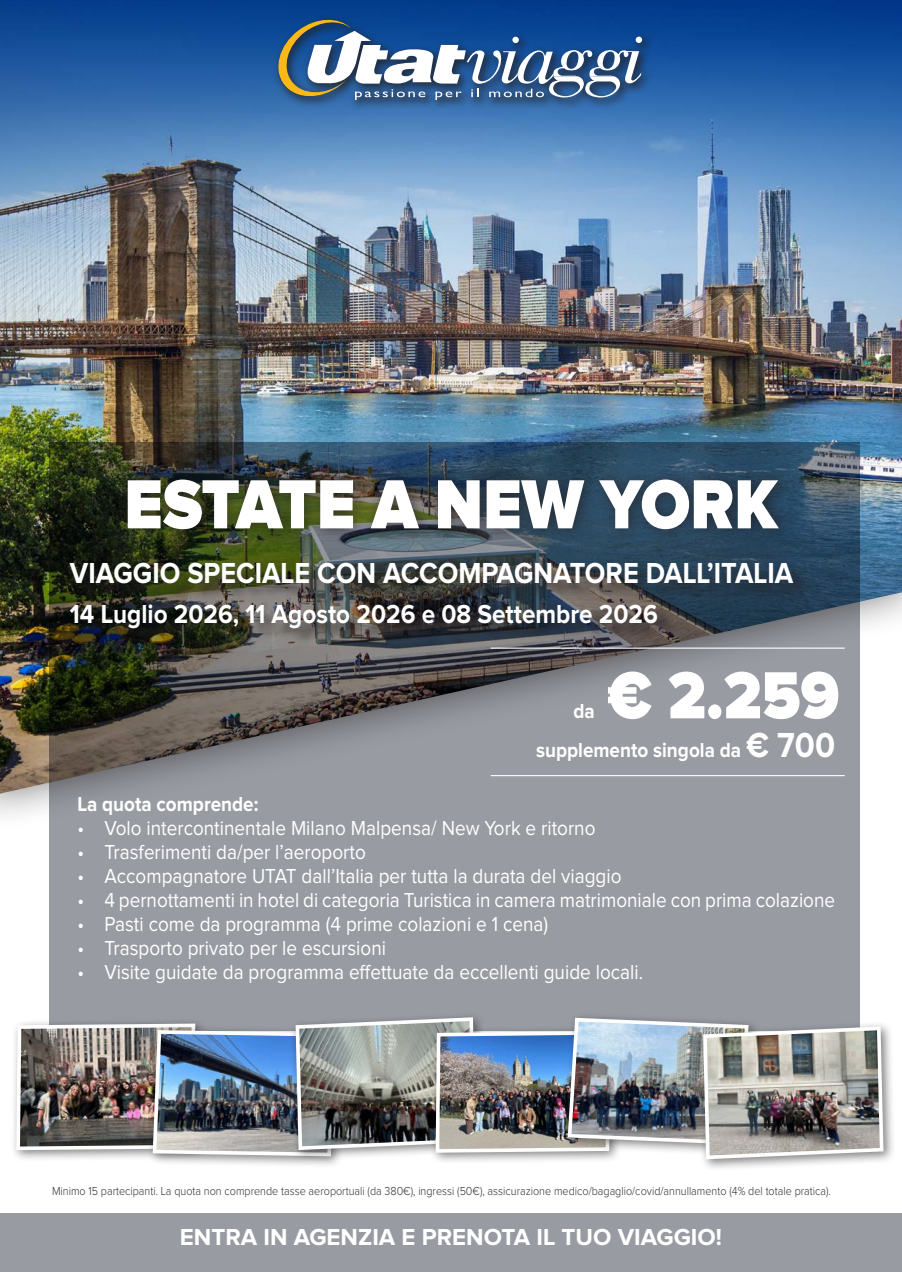
<style>
.page{position:relative;width:902px;height:1272px;background:#fff}
.page>*{position:absolute;margin:0;border:0;box-sizing:border-box;transform-origin:0 0}
.t1{font:900 72px "Proxima Nova";color:#fff;scale:.9 1}
.t2{font:900 69px "Proxima Nova";color:#fff;scale:.9 1}
.t3{font:700 30px "Proxima Nova";color:#fff;scale:.9 1}
.t4{font:700 27px "Proxima Nova";color:#fff;scale:.9 1}
.t5{font:700 24px "Proxima Nova";color:#fff}
.t6{font:21px "Proxima Nova";color:#fff;scale:.9 1}
.t7{font:700 21px "Proxima Nova";color:#fff;scale:.9 1}
.t8{font:300 12px "Proxima Nova";color:#312f30;scale:.9 1}
.s1{font-size:36px}
</style>
<div class="page">
<img style="left:0;top:0;width:901px;height:793px">
<svg style="left:49px;top:443px;width:810px;height:572px;background:#7f8489"></svg>
<div style="left:116px;top:466px;width:677px;height:77px;background:#231f20;opacity:.7"></div>
<div style="left:73px;top:564px;width:738px;height:82px;background:#231f20;opacity:.6"></div>
<hr style="left:490px;top:647px;width:354px;height:1px;background:#fff">
<hr style="left:490px;top:775px;width:354px;height:1px;background:#fff">
<div style="left:10px;top:1017px;width:197px;height:145px;background:#fbfbfb"></div>
<div style="left:147px;top:1024px;width:201px;height:144px;background:#231f20;opacity:.55"></div>
<div style="left:290px;top:1011px;width:198px;height:150px;background:#989ba2"></div>
<div style="left:429px;top:1025px;width:193px;height:139px;background:#fbfbfb"></div>
<div style="left:561px;top:1012px;width:199px;height:144px;background:#989ba2"></div>
<div style="left:697px;top:1020px;width:198px;height:151px;background:#231f20;opacity:.55"></div>
<img style="left:15px;top:1015px;width:870px;height:146px">
<div style="left:272px;top:14px;width:381px;height:98px;background:#231f20;opacity:.75"></div>
<svg style="left:272px;top:16px;width:369px;height:84px"></svg>
<div style="left:0;top:1213px;width:901px;height:58px;background:#989ba2"></div>
<p class="t1" style="left:124px;top:471px;width:727px">ESTATE A NEW YORK</p>
<p class="t3" style="left:70px;top:559px;width:805px">VIAGGIO SPECIALE CON ACCOMPAGNATORE DALL’ITALIA</p>
<p class="t4" style="left:70px;top:601px;width:654px">14 Luglio 2026, 11 Agosto 2026 e 08 Settembre 2026</p>
<p class="t2" style="left:607px;top:663px;width:259px">€ 2.259</p>
<p class="t7" style="left:536px;top:740px;width:333px">supplemento singola da <span class="s1">€ 700</span></p>
<p class="t7" style="left:573px;top:701px;width:25px">da</p>
<p class="t7" style="left:77px;top:794px;width:202px">La quota comprende:</p>
<p class="t6" style="left:77px;top:818px;width:577px">• Volo intercontinentale Milano Malpensa/ New York e ritorno</p>
<p class="t6" style="left:77px;top:842px;width:322px">• Trasferimenti da/per l’aeroporto</p>
<p class="t6" style="left:77px;top:866px;width:606px">• Accompagnatore UTAT dall’Italia per tutta la durata del viaggio</p>
<p class="t6" style="left:77px;top:890px;width:843px">• 4 pernottamenti in hotel di categoria Turistica in camera matrimoniale con prima colazione</p>
<p class="t6" style="left:77px;top:914px;width:524px">• Pasti come da programma (4 prime colazioni e 1 cena)</p>
<p class="t6" style="left:77px;top:938px;width:344px">• Trasporto privato per le escursioni</p>
<p class="t6" style="left:77px;top:962px;width:630px">• Visite guidate da programma effettuate da eccellenti guide locali.</p>
<p class="t8" style="left:52px;top:1185px;width:866px">Minimo 15 partecipanti. La quota non comprende tasse aeroportuali (da 380€), ingressi (50€), assicurazione medico/bagaglio/covid/annullamento (4% del totale pratica).</p>
<p class="t5" style="left:180px;top:1225px;width:543px">ENTRA IN AGENZIA E PRENOTA IL TUO VIAGGIO!</p>
</div>
